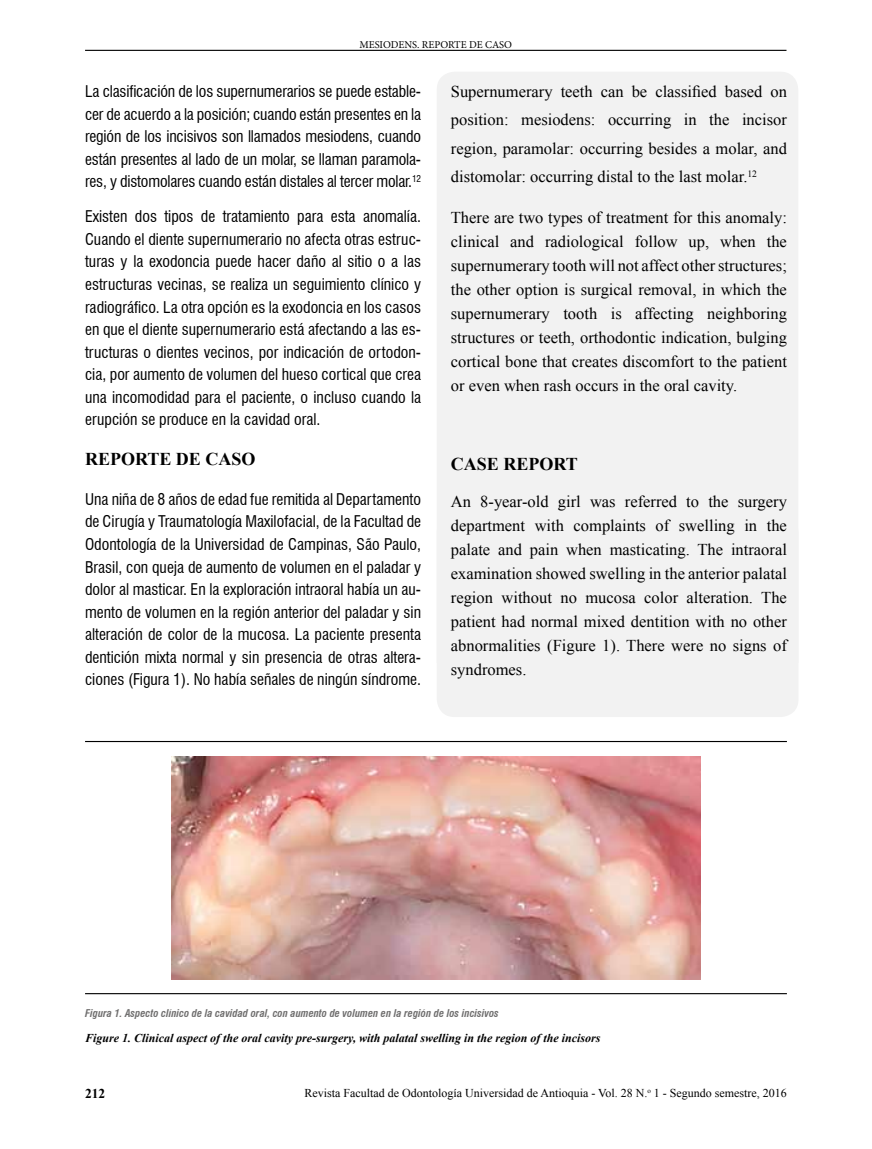
<style>
.page{position:relative;width:872px;height:1149px;background:#fff}
.page>*{position:absolute;margin:0;border:0;box-sizing:border-box;transform-origin:0 0}
.t1{font:700 18px "Times New Roman";color:#000}
.t2{font:16.5px/24px "Times New Roman";color:#000;text-align:justify}
.t3{font:condensed 15.75px/22.5px "Swiss 721 BT";color:#000;text-align:justify}
.t4{font:700 13.5px "Times New Roman";color:#000}
.t5{font:italic 700 12px "Times New Roman";color:#000}
.t6{font:12px "Times New Roman";color:#000}
.t7{font:italic 700 condensed 10.5px "Swiss 721 BT";color:#706f6f}
.t8{font:10.5px "Minion Pro";color:#000}
</style>
<div class="page">
<hr style="left:85px;top:50px;width:701px;height:1px;background:#000">
<div style="left:437px;top:72px;width:361px;height:999px;background:#f2f2f2;border-radius:18px"></div>
<div style="left:427px;top:663px;width:394px;height:414px;background:#fff"></div>
<div style="left:437px;top:514px;width:361px;height:202px;background:#f2f2f2;border-radius:18px"></div>
<img style="left:171px;top:756px;width:529px;height:223px">
<hr style="left:85px;top:740px;width:702px;height:1px;background:#000">
<hr style="left:85px;top:992px;width:702px;height:1px;background:#000">
<p class="t8" style="left:359px;top:37px;width:154px">MESIODENS. REPORTE DE CASO</p>
<p class="t3" style="left:85px;top:80px;width:337px">La clasificación de los supernumerarios se puede estable&shy;cer de acuerdo a la posición; cuando están presentes en la región de los incisivos son llamados mesiodens, cuando están presentes al lado de un molar, se llaman paramola&shy;res, y distomolares cuando están distales al tercer molar.<sup>12</sup></p>
<p class="t3" style="left:85px;top:205px;width:337px">Existen dos tipos de tratamiento para esta anomalía.<br>Cuando el diente supernumerario no afecta otras estruc&shy;turas y la exodoncia puede hacer daño al sitio o a las estructuras vecinas, se realiza un seguimiento clínico y radiográfico. La otra opción es la exodoncia en los casos en que el diente supernumerario está afectando a las es&shy;tructuras o dientes vecinos, por indicación de ortodon&shy;cia, por aumento de volumen del hueso cortical que crea una incomodidad para el paciente, o incluso cuando la erupción se produce en la cavidad oral.</p>
<p class="t1" style="left:85px;top:447px;width:172px">REPORTE DE CASO</p>
<p class="t3" style="left:85px;top:488px;width:337px">Una niña de 8 años de edad fue remitida al Departamento de Cirugía y Traumatología Maxilofacial, de la Facultad de Odontología de la Universidad de Campinas, São Paulo, Brasil, con queja de aumento de volumen en el paladar y dolor al masticar. En la exploración intraoral había un au&shy;mento de volumen en la región anterior del paladar y sin alteración de color de la mucosa. La paciente presenta dentición mixta normal y sin presencia de otras altera&shy;ciones (Figura 1). No había señales de ningún síndrome.</p>
<p class="t2" style="left:451px;top:76px;width:337px;line-height:28.5px">Supernumerary teeth can be classified based on position: mesiodens: occurring in the incisor region, paramolar: occurring besides a molar, and distomolar: occurring distal to the last molar.<sup>12</sup></p>
<p class="t2" style="left:451px;top:205px;width:337px">There are two types of treatment for this anomaly: clinical and radiological follow up, when the supernumerary tooth will not affect other structures; the other option is surgical removal, in which the supernumerary tooth is affecting neighboring structures or teeth, orthodontic indication, bulging cortical bone that creates discomfort to the patient or even when rash occurs in the oral cavity.</p>
<p class="t1" style="left:451px;top:451px;width:128px">CASE REPORT</p>
<p class="t2" style="left:451px;top:488px;width:337px">An 8-year-old girl was referred to the surgery department with complaints of swelling in the palate and pain when masticating. The intraoral examination showed swelling in the anterior palatal region without no mucosa color alteration. The patient had normal mixed dentition with no other abnormalities (Figure 1). There were no signs of syndromes.</p>
<p class="t7" style="left:85px;top:1006px;width:415px">Figura 1. Aspecto clínico de la cavidad oral, con aumento de volumen en la región de los incisivos</p>
<p class="t5" style="left:85px;top:1029px;width:517px">Figure 1. Clinical aspect of the oral cavity pre-surgery, with palatal swelling in the region of the incisors</p>
<p class="t4" style="left:85px;top:1083px;width:22px">212</p>
<p class="t6" style="left:304px;top:1084px;width:484px">Revista Facultad de Odontología Universidad de Antioquia - Vol. 28 N.<sup>o</sup> 1 - Segundo semestre, 2016</p>
</div>
